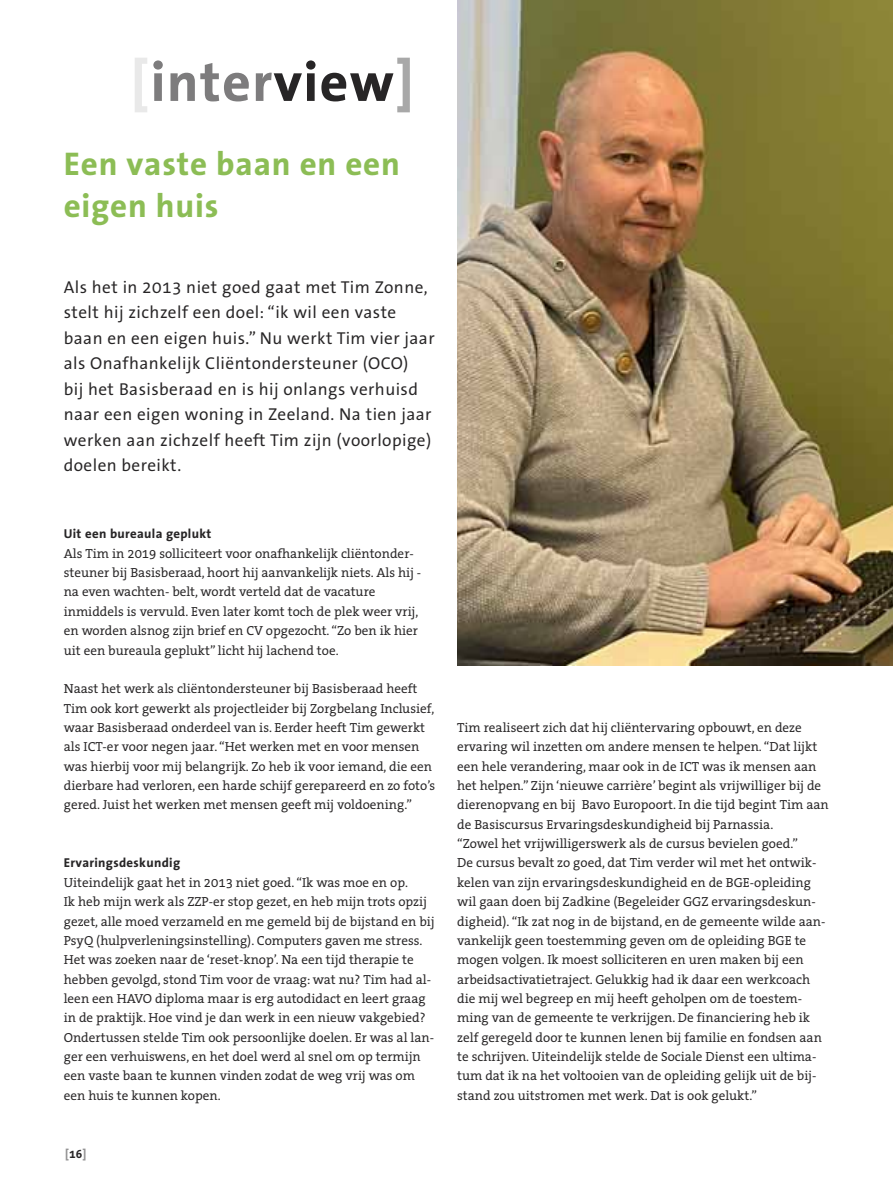
<style>
.page{position:relative;width:893px;height:1191px;background:#fff}
.page>*{position:absolute;margin:0;border:0;box-sizing:border-box;transform-origin:0 0}
.t1{font:700 55.5px "The Sans Office";letter-spacing:.025em;color:#7d7c7d}
.t2{font:700 33px/42px "The Sans Office";letter-spacing:.025em;color:#8cbd55}
.t3{font:17.25px/25.5px "The Sans Office";letter-spacing:.025em;color:#272526}
.t4{font:13.2px/19.4px "The Serif Office";color:#272526}
.t5{font:700 12.9px "The Sans Office";letter-spacing:.025em;color:#272526}
.t6{font:700 12px "The Sans Office";color:#939293}
.s1{color:#e9e9e9}
.s2{color:#272526}
.s3{color:#a8a8a8}
</style>
<div class="page">
<img style="left:457px;top:0;width:436px;height:665px">
<p class="t1" style="left:131px;top:60px;width:284px"><span class="s1">[</span>inter<span class="s2">view</span><span class="s3">]</span></p>
<p class="t2" style="left:64px;top:146px;width:338px">Een vaste baan en een eigen huis</p>
<p class="t3" style="left:64px;top:276px;width:372px">Als het in 2013 niet goed gaat met Tim Zonne, stelt hij zichzelf een doel: “ik wil een vaste baan en een eigen huis.” Nu werkt Tim vier jaar als Onafhankelijk Cliëntondersteuner (OCO)</p>
<p class="t3" style="left:64px;top:378px;width:369px">bij het Basisberaad en is hij onlangs verhuisd naar een eigen woning in Zeeland. Na tien jaar werken aan zichzelf heeft Tim zijn (voorlopige) doelen bereikt.</p>
<p class="t5" style="left:64px;top:529px;width:149px">Uit een bureaula geplukt</p>
<p class="t4" style="left:64px;top:545px;width:359px">Als Tim in 2019 solliciteert voor onafhankelijk cliëntonder&shy;steuner bij Basisberaad, hoort hij aanvankelijk niets. Als hij - na even wachten- belt, wordt verteld dat de vacature inmiddels is vervuld. Even later komt toch de plek weer vrij,</p>
<p class="t4" style="left:64px;top:622px;width:356px">en worden alsnog zijn brief en CV opgezocht. “Zo ben ik hier uit een bureaula geplukt” licht hij lachend toe.</p>
<p class="t4" style="left:64px;top:680px;width:373px">Naast het werk als cliëntondersteuner bij Basisberaad heeft Tim ook kort gewerkt als projectleider bij Zorgbelang Inclusief, waar Basisberaad onderdeel van is. Eerder heeft Tim gewerkt als ICT-er voor negen jaar. “Het werken met en voor mensen was hierbij voor mij belangrijk. Zo heb ik voor iemand, die een dierbare had verloren, een harde schijf gerepareerd en zo foto’s gered. Juist het werken met mensen geeft mij voldoening.”</p>
<p class="t5" style="left:64px;top:858px;width:118px">Ervaringsdeskundig</p>
<p class="t4" style="left:64px;top:874px;width:346px">Uiteindelijk gaat het in 2013 niet goed. “Ik was moe en op.</p>
<p class="t4" style="left:64px;top:893px;width:372px">Ik heb mijn werk als ZZP-er stop gezet, en heb mijn trots opzij gezet, alle moed verzameld en me gemeld bij de bijstand en bij PsyQ (hulpverleningsinstelling). Computers gaven me stress.<br>Het was zoeken naar de ‘reset-knop’. Na een tijd therapie te hebben gevolgd, stond Tim voor de vraag: wat nu? Tim had al&shy;leen een HAVO diploma maar is erg autodidact en leert graag in de praktijk. Hoe vind je dan werk in een nieuw vakgebied?<br>Ondertussen stelde Tim ook persoonlijke doelen. Er was al lan&shy;ger een verhuiswens, en het doel werd al snel om op termijn een vaste baan te kunnen vinden zodat de weg vrij was om een huis te kunnen kopen.</p>
<p class="t6" style="left:65px;top:1149px;width:23px">[<span class="s2">16</span>]</p>
<p class="t4" style="left:457px;top:719px;width:346px">Tim realiseert zich dat hij cliëntervaring opbouwt, en deze</p>
<p class="t4" style="left:457px;top:738px;width:373px">ervaring wil inzetten om andere mensen te helpen. “Dat lijkt een hele verandering, maar ook in de ICT was ik mensen aan het helpen.” Zijn ‘nieuwe carrière’ begint als vrijwilliger bij de dierenopvang en bij Bavo Europoort. In die tijd begint Tim aan de Basiscursus Ervaringsdeskundigheid bij Parnassia.</p>
<p class="t4" style="left:457px;top:835px;width:342px">“Zowel het vrijwilligerswerk als de cursus bevielen goed.”</p>
<p class="t4" style="left:457px;top:854px;width:370px">De cursus bevalt zo goed, dat Tim verder wil met het ontwik&shy;kelen van zijn ervaringsdeskundigheid en de BGE-opleiding wil gaan doen bij Zadkine (Begeleider GGZ ervaringsdeskun&shy;digheid). “Ik zat nog in de bijstand, en de gemeente wilde aan&shy;vankelijk geen toestemming geven om de opleiding BGE te mogen volgen. Ik moest solliciteren en uren maken bij een</p>
<p class="t4" style="left:457px;top:970px;width:366px">arbeidsactivatietraject. Gelukkig had ik daar een werkcoach die mij wel begreep en mij heeft geholpen om de toestem&shy;ming van de gemeente te verkrijgen. De financiering heb ik zelf geregeld door te kunnen lenen bij familie en fondsen aan te schrijven. Uiteindelijk stelde de Sociale Dienst een ultima&shy;tum dat ik na het voltooien van de opleiding gelijk uit de bij&shy;stand zou uitstromen met werk. Dat is ook gelukt.”</p>
</div>
